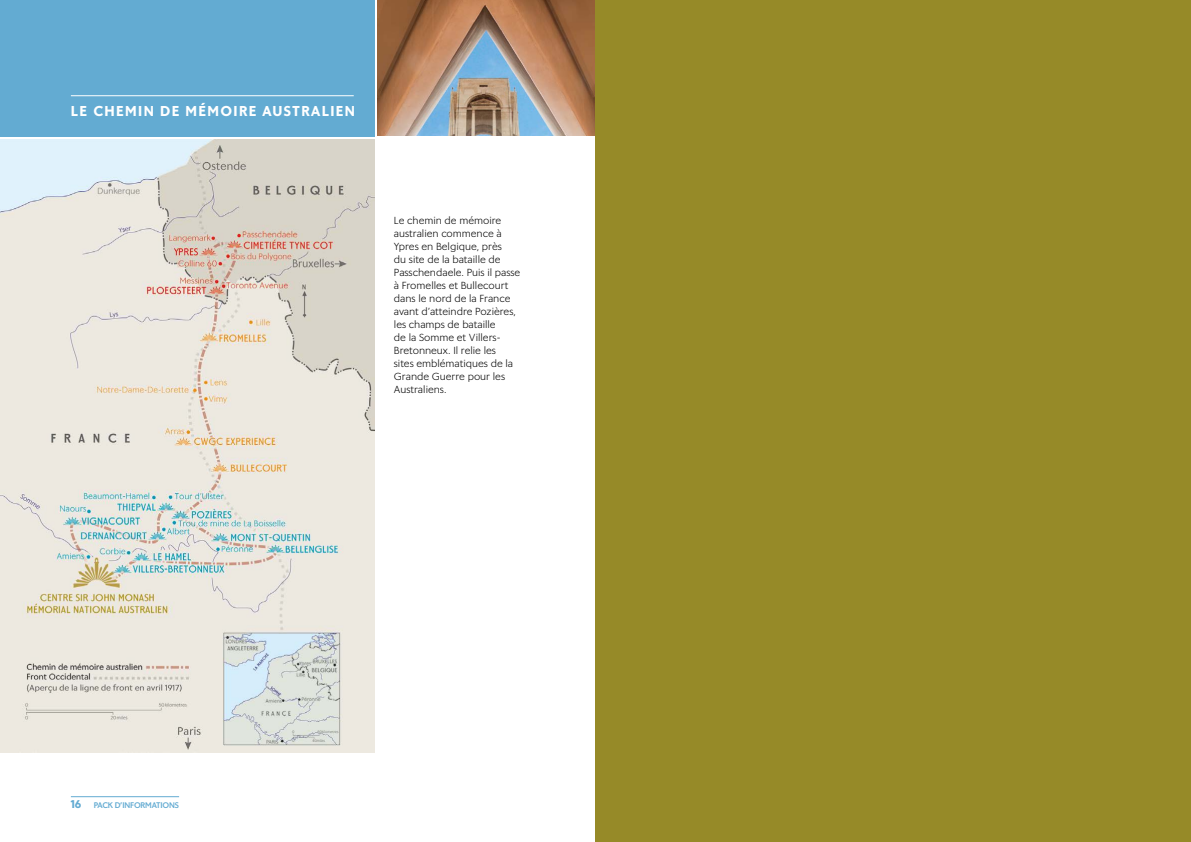
<style>
.page{position:relative;width:1191px;height:842px;background:#fff}
.page>*{position:absolute;margin:0;border:0;box-sizing:border-box;transform-origin:0 0}
.t1{font:700 14px "Monash Text";letter-spacing:.1em;color:#fff}
.t2{font:700 11px "Monash Text";color:#63abd2}
.t3{font:300 10px/13px "Monash Text";color:#000}
.t4{font:600 8px "Monash Text";letter-spacing:-.02em;color:#63abd2}
</style>
<div class="page">
<hr style="left:71px;top:796px;width:108px;height:1px;background:#63abd2">
<div style="left:0;top:0;width:374px;height:136px;background:#63abd2"></div>
<img style="left:377px;top:0;width:218px;height:136px">
<hr style="left:71px;top:95px;width:283px;height:1px;background:#fff">
<img style="left:0;top:139px;width:374px;height:614px">
<div style="left:595px;top:0;width:596px;height:842px;background:#968a28"></div>
<h1 class="t1" style="left:71px;top:102px;width:286px">LE CHEMIN DE MÉMOIRE AUSTRALIEN</h1>
<p class="t3" style="left:394px;top:214px;width:128px">Le chemin de mémoire australien commence à<br>Ypres en Belgique, près<br>du site de la bataille de<br>Passchendaele. Puis il passe à Fromelles et Bullecourt dans le nord de la France avant d’atteindre Pozières, les champs de bataille<br>de la Somme et Villers-<br>Bretonneux. Il relie les<br>sites emblématiques de la<br>Grande Guerre pour les<br>Australiens.</p>
<p class="t2" style="left:71px;top:797px;width:12px">16</p>
<p class="t4" style="left:94px;top:800px;width:87px">PACK D’INFORMATIONS</p>
</div>
